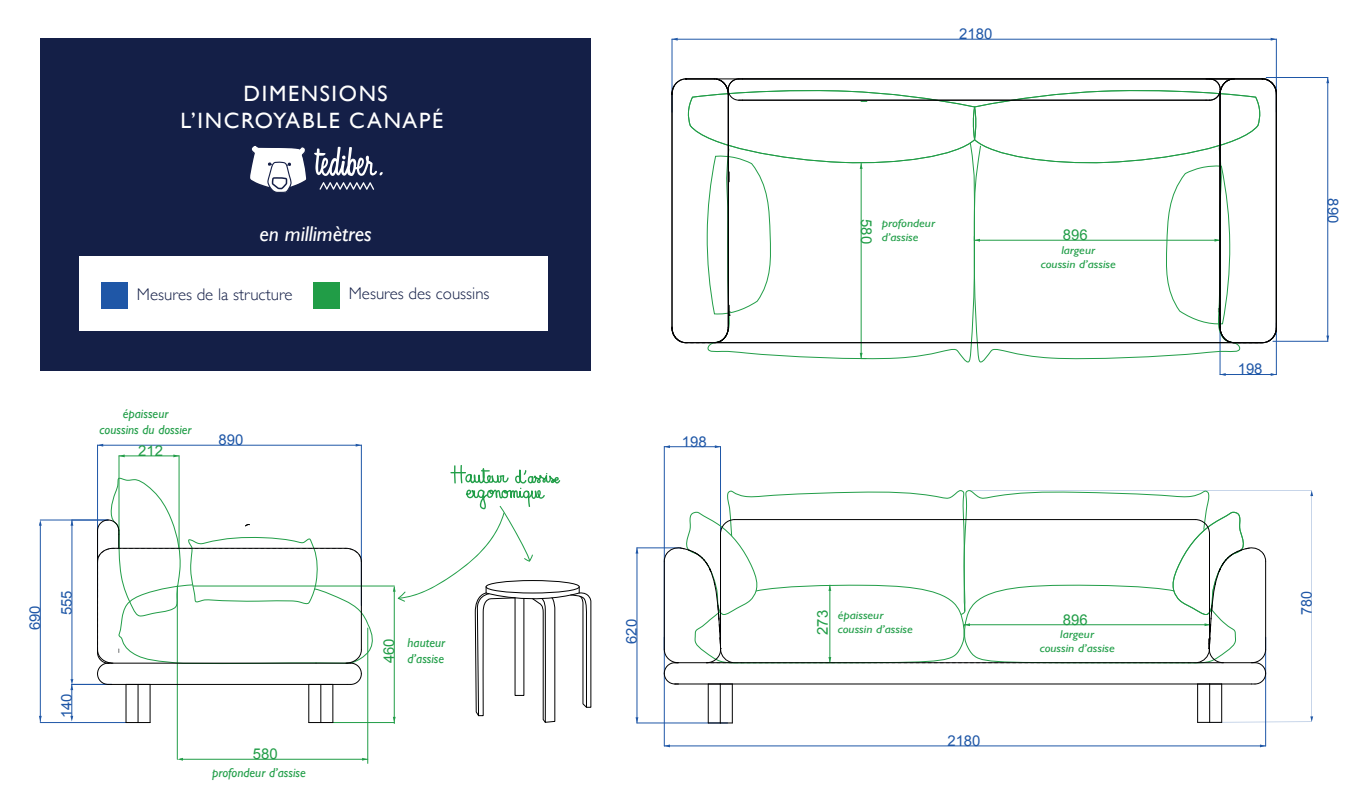
<style>
.page{position:relative;width:1356px;height:810px;background:#fff}
.page>*{position:absolute;margin:0;border:0;box-sizing:border-box;transform-origin:0 0}
.t1{font:22.2px/26.6px "Gill Sans";letter-spacing:.075em;color:#fff;text-align:center}
.t2{font:italic 21.4px "Gill Sans";color:#fff}
.t3{font:300 16.8px "Gill Sans";color:#141f47}
.t4{font:14.9px "Arial";color:#1f57a7}
.t5{font:14.9px "Arial";color:#219d47}
.t6{font:14.9px "Arial";color:#1f57a7;scale:.96 1}
.t7{font:italic 13px/15.6px "Gill Sans";color:#219e48}
.t8{font:italic 11.4px/13.6px "Gill Sans";color:#219e48;scale:1.14 1}
</style>
<div class="page">
<hr style="left:40px;top:520px;width:68px;height:1px;background:#1f57a7">
<hr style="left:40px;top:722px;width:86px;height:1px;background:#1f57a7">
<hr style="left:40px;top:523px;width:1px;height:198px;background:#1f57a7">
<hr style="left:72px;top:520px;width:1px;height:159px;background:#1f57a7">
<hr style="left:72px;top:684px;width:40px;height:1px;background:#1f57a7">
<hr style="left:1219px;top:323px;width:1px;height:51px;background:#1f57a7">
<hr style="left:1275px;top:323px;width:1px;height:51px;background:#1f57a7">
<hr style="left:1219px;top:374px;width:56px;height:1px;background:#1f57a7">
<hr style="left:1275px;top:39px;width:1px;height:73px;background:#1f57a7">
<hr style="left:671px;top:39px;width:1px;height:73px;background:#1f57a7">
<hr style="left:672px;top:39px;width:603px;height:1px;background:#1f57a7">
<hr style="left:1265px;top:77px;width:62px;height:1px;background:#1f57a7">
<hr style="left:1272px;top:341px;width:55px;height:1px;background:#1f57a7">
<hr style="left:1327px;top:77px;width:1px;height:264px;background:#1f57a7">
<hr style="left:664px;top:446px;width:1px;height:203px;background:#1f57a7">
<hr style="left:720px;top:446px;width:1px;height:202px;background:#1f57a7">
<hr style="left:664px;top:446px;width:56px;height:1px;background:#1f57a7">
<svg style="left:714px;top:445px;width:6px;height:3px"></svg>
<hr style="left:636px;top:722px;width:91px;height:1px;background:#1f57a7">
<hr style="left:636px;top:547px;width:44px;height:1px;background:#1f57a7">
<hr style="left:636px;top:548px;width:1px;height:175px;background:#1f57a7">
<svg style="left:635px;top:717px;width:3px;height:6px"></svg>
<hr style="left:1265px;top:637px;width:1px;height:109px;background:#1f57a7">
<hr style="left:664px;top:637px;width:1px;height:109px;background:#1f57a7">
<hr style="left:664px;top:745px;width:601px;height:1px;background:#1f57a7">
<svg style="left:664px;top:744px;width:6px;height:3px"></svg>
<svg style="left:1259px;top:744px;width:6px;height:3px"></svg>
<hr style="left:72px;top:684px;width:1px;height:34px;background:#1f57a7">
<svg style="left:70px;top:679px;width:3px;height:11px"></svg>
<div style="left:40px;top:38px;width:550px;height:332px;background:#141f47"></div>
<hr style="left:193px;top:586px;width:201px;height:1px;background:#219d47">
<hr style="left:333px;top:722px;width:61px;height:1px;background:#219d47">
<hr style="left:177px;top:585px;width:1px;height:174px;background:#219d47">
<hr style="left:367px;top:628px;width:1px;height:135px;background:#219d47">
<hr style="left:180px;top:759px;width:188px;height:1px;background:#219d47">
<svg style="left:393px;top:465px;width:198px;height:258px"></svg>
<svg style="left:975px;top:343px;width:265px;height:20px"></svg>
<svg style="left:707px;top:343px;width:268px;height:20px"></svg>
<hr style="left:126px;top:684px;width:1px;height:38px;background:#000001">
<hr style="left:138px;top:684px;width:1px;height:38px;background:#000001">
<hr style="left:150px;top:684px;width:1px;height:38px;background:#000001">
<svg style="left:126px;top:722px;width:24px;height:1px"></svg>
<svg style="left:708px;top:722px;width:23px;height:1px"></svg>
<hr style="left:719px;top:684px;width:1px;height:39px;background:#000001">
<hr style="left:731px;top:684px;width:1px;height:39px;background:#000001">
<hr style="left:707px;top:684px;width:1px;height:39px;background:#000001">
<hr style="left:308px;top:684px;width:1px;height:38px;background:#000001">
<hr style="left:320px;top:684px;width:1px;height:38px;background:#000001">
<hr style="left:332px;top:684px;width:1px;height:38px;background:#000001">
<svg style="left:309px;top:722px;width:24px;height:1px"></svg>
<hr style="left:1208px;top:684px;width:1px;height:38px;background:#000001">
<hr style="left:1220px;top:684px;width:1px;height:38px;background:#000001">
<hr style="left:1196px;top:684px;width:1px;height:38px;background:#000001">
<svg style="left:1197px;top:716px;width:115px;height:7px"></svg>
<svg style="left:663px;top:489px;width:603px;height:203px"></svg>
<svg style="left:97px;top:444px;width:282px;height:241px"></svg>
<svg style="left:671px;top:78px;width:605px;height:265px"></svg>
<div style="left:79px;top:256px;width:469px;height:75px;background:#fff"></div>
<div style="left:102px;top:282px;width:26px;height:26px;background:#1f57a7"></div>
<div style="left:313px;top:282px;width:27px;height:26px;background:#219d47"></div>
<svg style="left:319px;top:182px;width:55px;height:8px"></svg>
<svg style="left:314px;top:147px;width:68px;height:29px"></svg>
<svg style="left:250px;top:146px;width:57px;height:47px"></svg>
<h1 class="t1" style="left:180px;top:80px;width:264px">DIMENSIONS<br>L’INCROYABLE CANAPÉ</h1>
<h2 class="t2" style="left:259px;top:221px;width:114px">en millimètres</h2>
<h3 class="t3" style="left:137px;top:281px;width:157px">Mesures de la structure</h3>
<h3 class="t3" style="left:349px;top:280px;width:142px">Mesures des coussins</h3>
<p class="t7" style="left:100px;top:406px;width:94px;text-align:center">épaisseur<br>coussins du dossier</p>
<h3 class="t5" style="left:138px;top:441px;width:26px">212</h3>
<h3 class="t4" style="left:218px;top:430px;width:26px">890</h3>
<h3 class="t4" style="left:25px;top:630px;width:26px;rotate:-90deg">690</h3>
<h3 class="t4" style="left:57px;top:615px;width:26px;rotate:-90deg">555</h3>
<h3 class="t4" style="left:57px;top:718px;width:26px;rotate:-90deg">140</h3>
<h3 class="t5" style="left:253px;top:744px;width:26px">580</h3>
<p class="t7" style="left:212px;top:764px;width:95px">profondeur d’assise</p>
<h3 class="t5" style="left:379px;top:663px;width:26px;rotate:-90deg">460</h3>
<p class="t7" style="left:407px;top:635px;width:39px">hauteur d’assise</p>
<h3 class="t4" style="left:681px;top:431px;width:26px">198</h3>
<h3 class="t4" style="left:621px;top:644px;width:26px;rotate:-90deg">620</h3>
<h3 class="t4" style="left:959px;top:24px;width:35px">2180</h3>
<h3 class="t5" style="left:876px;top:219px;width:26px;rotate:90deg">580</h3>
<p class="t8" style="left:881px;top:217px;width:48px">profondeur d’assise</p>
<h3 class="t5" style="left:1062px;top:225px;width:26px">896</h3>
<p class="t8" style="left:1040px;top:243px;width:67px;text-align:center">largeur<br>coussin d’assise</p>
<h3 class="t5" style="left:812px;top:635px;width:26px;rotate:-90deg">273</h3>
<h3 class="t5" style="left:1062px;top:609px;width:26px">896</h3>
<p class="t8" style="left:837px;top:608px;width:67px">épaisseur coussin d’assise</p>
<p class="t8" style="left:1039px;top:627px;width:67px;text-align:center">largeur<br>coussin d’assise</p>
<h3 class="t4" style="left:947px;top:730px;width:35px">2180</h3>
<h3 class="t4" style="left:1237px;top:359px;width:26px">198</h3>
<h3 class="t4" style="left:1342px;top:198px;width:26px;rotate:90deg">890</h3>
<h3 class="t6" style="left:1296px;top:615px;width:26px;rotate:-90deg">780</h3>
</div>
